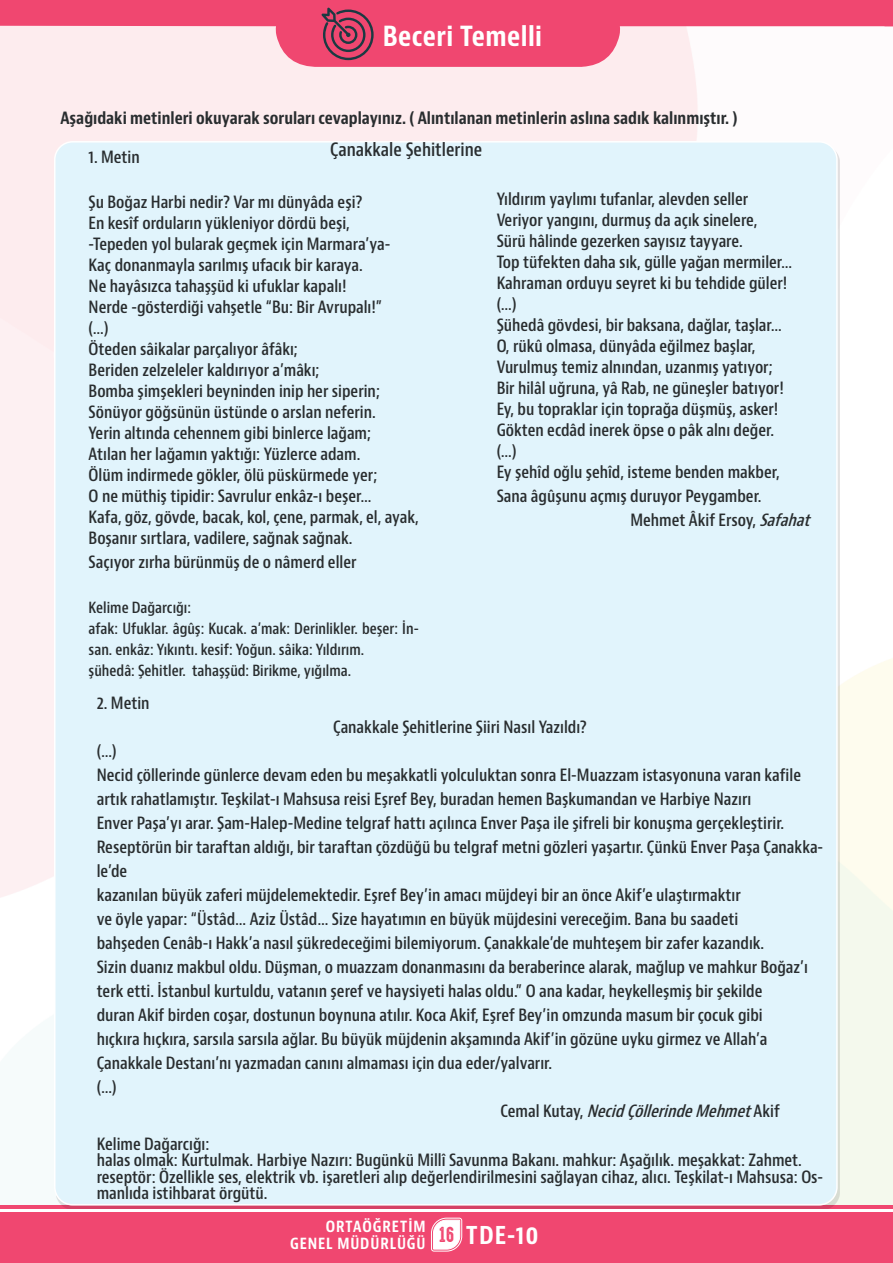
<style>
.page{position:relative;width:893px;height:1263px;background:#fff}
.page>*{position:absolute;margin:0;border:0;box-sizing:border-box;transform-origin:0 0}
.t1{font:700 condensed 27px "Bernino Sans";letter-spacing:.015em;color:#fff}
.t2{font:700 condensed 24px "Bernino Sans";color:#fff}
.t3{font:600 condensed 18px "Bernino Sans";color:#292d2f}
.t4{font:600 condensed 16.5px/21px "Bernino Sans";color:#292d2f}
.t5{font:700 condensed 16.5px "Bernino Sans";color:#292d2f}
.t6{font:italic 600 condensed 16.5px "Bernino Sans";color:#292d2f}
.t7{font:600 condensed 15px/21px "Bernino Sans";color:#292d2f}
.t8{font:700 condensed 15px/17.2px "Bernino Sans";letter-spacing:.06em;color:#fff;text-align:right}
.s1{font-style:italic}
.s2{font-style:normal}
.s3{font-family:"High Voltage Rough";font-weight:400;font-stretch:normal;font-size:19.5px;color:#f04770}
</style>
<div class="page">
<div style="left:0;top:67px;width:608px;height:7px;background:#fdecee"></div>
<svg style="left:0;top:1205px;width:893px;height:4px;background:#dd5979"></svg>
<div style="left:0;top:1212px;width:893px;height:51px;background:#f04770"></div>
<svg style="left:0;top:0;width:893px;height:67px;background:#f58ca5"></svg>
<svg style="left:430px;top:1217px;width:33px;height:35px"></svg>
<div style="left:55px;top:142px;width:782px;height:1063px;background:#e1f4fc;border-radius:18px"></div>
<svg style="left:321px;top:8px;width:53px;height:52px;background:#b04262"></svg>
<h1 class="t1" style="left:383px;top:20px;width:161px">Beceri Temelli</h1>
<p class="t5" style="left:60px;top:108px;width:679px">Aşağıdaki metinleri okuyarak soruları cevaplayınız. ( Alıntılanan metinlerin aslına sadık kalınmıştır. )</p>
<p class="t4" style="left:89px;top:147px;width:53px">1. Metin</p>
<p class="t4" style="left:89px;top:192px;width:332px">Şu Boğaz Harbi nedir? Var mı dünyâda eşi?<br>En kesîf orduların yükleniyor dördü beşi,<br>-Tepeden yol bularak geçmek için Marmara’ya-<br>Kaç donanmayla sarılmış ufacık bir karaya.<br>Ne hayâsızca tahaşşüd ki ufuklar kapalı!<br>Nerde -gösterdiği vahşetle “Bu: Bir Avrupalı!”<br>(…)<br>Öteden sâikalar parçalıyor âfâkı;<br>Beriden zelzeleler kaldırıyor a’mâkı;<br>Bomba şimşekleri beyninden inip her siperin; Sönüyor göğsünün üstünde o arslan neferin.<br>Yerin altında cehennem gibi binlerce lağam;<br>Atılan her lağamın yaktığı: Yüzlerce adam.<br>Ölüm indirmede gökler, ölü püskürmede yer;<br>O ne müthiş tipidir: Savrulur enkâz-ı beşer…<br>Kafa, göz, gövde, bacak, kol, çene, parmak, el, ayak, Boşanır sırtlara, vadilere, sağnak sağnak.</p>
<p class="t4" style="left:89px;top:552px;width:269px">Saçıyor zırha bürünmüş de o nâmerd eller</p>
<p class="t7" style="left:89px;top:598px;width:332px">Kelime Dağarcığı:<br>afak: Ufuklar. âgûş: Kucak. a’mak: Derinlikler. beşer: İn&shy;san. enkâz: Yıkıntı. kesif: Yoğun. sâika: Yıldırım.<br>şühedâ: Şehitler. tahaşşüd: Birikme, yığılma.</p>
<p class="t3" style="left:330px;top:138px;width:154px">Çanakkale Şehitlerine</p>
<p class="t4" style="left:497px;top:189px;width:297px">Yıldırım yaylımı tufanlar, alevden seller Veriyor yangını, durmuş da açık sinelere,<br>Sürü hâlinde gezerken sayısız tayyare.<br>Top tüfekten daha sık, gülle yağan mermiler… Kahraman orduyu seyret ki bu tehdide güler! (…)<br>Şühedâ gövdesi, bir baksana, dağlar, taşlar… O, rükû olmasa, dünyâda eğilmez başlar, Vurulmuş temiz alnından, uzanmış yatıyor; Bir hilâl uğruna, yâ Rab, ne güneşler batıyor!<br>Ey, bu topraklar için toprağa düşmüş, asker!<br>Gökten ecdâd inerek öpse o pâk alnı değer. (…)<br>Ey şehîd oğlu şehîd, isteme benden makber,</p>
<p class="t4" style="left:630px;top:485px;width:186px;line-height:24px;text-indent:-134px">Sana âgûşunu açmış duruyor Peygamber.<br>Mehmet Âkif Ersoy, <span class="s1">Safahat</span></p>
<p class="t4" style="left:97px;top:692px;width:54px">2. Metin</p>
<p class="t4" style="left:333px;top:716px;width:255px">Çanakkale Şehitlerine Şiiri Nasıl Yazıldı?</p>
<p class="t4" style="left:97px;top:740px;width:21px">(…)</p>
<p class="t4" style="left:97px;top:764px;width:706px">Necid çöllerinde günlerce devam eden bu meşakkatli yolculuktan sonra El-Muazzam istasyonuna varan kafile</p>
<p class="t4" style="left:97px;top:788px;width:656px">artık rahatlamıştır. Teşkilat-ı Mahsusa reisi Eşref Bey, buradan hemen Başkumandan ve Harbiye Nazırı</p>
<p class="t4" style="left:97px;top:812px;width:689px">Enver Paşa’yı arar. Şam-Halep-Medine telgraf hattı açılınca Enver Paşa ile şifreli bir konuşma gerçekleştirir.</p>
<p class="t4" style="left:97px;top:836px;width:728px">Reseptörün bir taraftan aldığı, bir taraftan çözdüğü bu telgraf metni gözleri yaşartır. Çünkü Enver Paşa Çanakka-</p>
<p class="t4" style="left:97px;top:861px;width:32px">le’de</p>
<p class="t4" style="left:97px;top:885px;width:646px">kazanılan büyük zaferi müjdelemektedir. Eşref Bey’in amacı müjdeyi bir an önce Akif’e ulaştırmaktır</p>
<p class="t4" style="left:97px;top:909px;width:643px">ve öyle yapar: “Üstâd… Aziz Üstâd… Size hayatımın en büyük müjdesini vereceğim. Bana bu saadeti</p>
<p class="t4" style="left:97px;top:933px;width:669px">bahşeden Cenâb-ı Hakk’a nasıl şükredeceğimi bilemiyorum. Çanakkale’de muhteşem bir zafer kazandık.</p>
<p class="t4" style="left:97px;top:957px;width:713px">Sizin duanız makbul oldu. Düşman, o muazzam donanmasını da beraberince alarak, mağlup ve mahkur Boğaz’ı</p>
<p class="t4" style="left:97px;top:981px;width:667px">terk etti. İstanbul kurtuldu, vatanın şeref ve haysiyeti halas oldu.” O ana kadar, heykelleşmiş bir şekilde</p>
<p class="t4" style="left:97px;top:1005px;width:667px">duran Akif birden coşar, dostunun boynuna atılır. Koca Akif, Eşref Bey’in omzunda masum bir çocuk gibi</p>
<p class="t4" style="left:97px;top:1029px;width:672px">hıçkıra hıçkıra, sarsıla sarsıla ağlar. Bu büyük müjdenin akşamında Akif’in gözüne uyku girmez ve Allah’a</p>
<p class="t4" style="left:97px;top:1053px;width:457px">Çanakkale Destanı’nı yazmadan canını almaması için dua eder/yalvarır.</p>
<p class="t4" style="left:97px;top:1077px;width:21px">(…)</p>
<p class="t6" style="left:500px;top:1100px;width:281px"><span class="s2">C e m a l K u t a y,</span> NecidÇöllerindeMehmet<span class="s2">A k i f</span></p>
<p class="t4" style="left:97px;top:1136px;width:728px;line-height:16.5px">Kelime Dağarcığı:<br>halas olmak: Kurtulmak. Harbiye Nazırı: Bugünkü Millî Savunma Bakanı. mahkur: Aşağılık. meşakkat: Zahmet. reseptör: Özellikle ses, elektrik vb. işaretleri alıp değerlendirilmesini sağlayan cihaz, alıcı. Teşkilat-ı Mahsusa: Os&shy;manlıda istihbarat örgütü.</p>
<p class="t8" style="left:290px;top:1218px;width:137px">ORTAÖĞRETİM<br>GENEL MÜDÜRLÜĞÜ</p>
<h2 class="t2" style="left:439px;top:1221px;width:101px"><span class="s3">16</span> TDE-10</h2>
</div>
